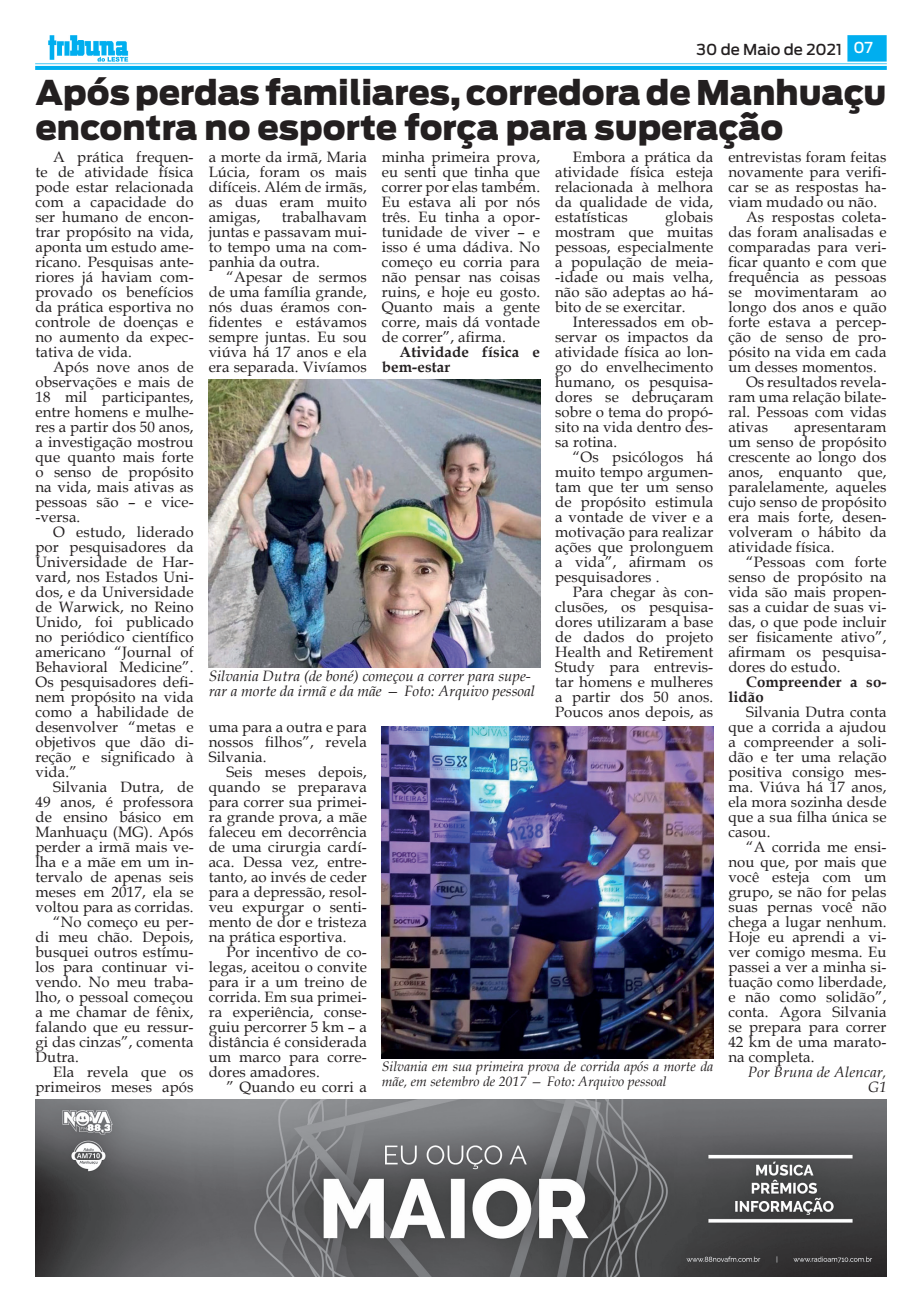
<style>
.page{position:relative;width:922px;height:1312px;background:#fff}
.page>*{position:absolute;margin:0;border:0;box-sizing:border-box;transform-origin:0 0}
.t1{font:900 33.75px/35px "Antenna";color:#231f20}
.t2{font:15px/15px "Book Antiqua";letter-spacing:.01em;color:#231f20;text-align:justify}
.t3{font:italic 15px/15px "Book Antiqua";color:#231f20;text-align:right}
.t4{font:700 15px/15px "Book Antiqua";letter-spacing:.01em;color:#231f20}
.t5{font:500 15px "Antenna";color:#231f20}
.t6{font:italic 13.75px/15px "Book Antiqua";color:#231f20}
.s1{color:#fff}
</style>
<div class="page">
<img style="left:35px;top:35px;width:851px;height:34px">
<img style="left:209px;top:379px;width:331px;height:288px">
<img style="left:382px;top:726px;width:331px;height:332px">
<img style="left:35px;top:1099px;width:851px;height:177px">
<p class="t5" style="left:696px;top:41px;width:178px">30 de Maio de 2021 <span class="s1">07</span></p>
<h1 class="t1" style="left:35px;top:75px;width:852px">Após perdas familiares, corredora de Manhuaçu encontra no esporte força para superação</h1>
<p class="t2" style="left:35px;top:149px;width:160px;text-indent:18px">A prática frequen&shy;te de atividade física pode estar relacionada com a capacidade do ser humano de encon&shy;trar propósito na vida, aponta um estudo ame&shy;ricano. Pesquisas ante&shy;riores já haviam com&shy;provado os benefícios da prática esportiva no controle de doenças e no aumento da expec&shy;tativa de vida.</p>
<p class="t2" style="left:35px;top:359px;width:160px;text-indent:18px">Após nove anos de observações e mais de 18 mil participantes, entre homens e mulhe&shy;res a partir dos 50 anos, a investigação mostrou que quanto mais forte o senso de propósito na vida, mais ativas as pessoas são – e vice--versa.</p>
<p class="t2" style="left:35px;top:524px;width:160px;text-indent:18px">O estudo, liderado por pesquisadores da Universidade de Har&shy;vard, nos Estados Uni&shy;dos, e da Universidade de Warwick, no Reino Unido, foi publicado no periódico científico americano “Journal of Behavioral Medicine”.<br>Os pesquisadores defi&shy;nem propósito na vida como a habilidade de desenvolver “metas e objetivos que dão di&shy;reção e significado à vida.”</p>
<p class="t2" style="left:53px;top:779px;width:142px">Silvania Dutra, de</p>
<p class="t2" style="left:35px;top:794px;width:160px">49 anos, é professora</p>
<p class="t2" style="left:35px;top:809px;width:160px">de ensino básico em</p>
<p class="t2" style="left:35px;top:824px;width:160px">Manhuaçu (MG). Após</p>
<p class="t2" style="left:35px;top:839px;width:160px">perder a irmã mais ve-</p>
<p class="t2" style="left:35px;top:854px;width:160px">lha e a mãe em um in-</p>
<p class="t2" style="left:35px;top:869px;width:160px">tervalo de apenas seis</p>
<p class="t2" style="left:35px;top:884px;width:160px">meses em 2017, ela se</p>
<p class="t2" style="left:35px;top:899px;width:160px">voltou para as corridas.</p>
<p class="t2" style="left:53px;top:914px;width:142px">“No começo eu per-</p>
<p class="t2" style="left:35px;top:929px;width:160px">di meu chão. Depois,</p>
<p class="t2" style="left:35px;top:944px;width:160px">busquei outros estímu-</p>
<p class="t2" style="left:35px;top:959px;width:160px">los para continuar vi-</p>
<p class="t2" style="left:35px;top:974px;width:160px">vendo. No meu traba-</p>
<p class="t2" style="left:35px;top:989px;width:160px">lho, o pessoal começou</p>
<p class="t2" style="left:35px;top:1004px;width:160px">a me chamar de fênix,</p>
<p class="t2" style="left:35px;top:1019px;width:160px">falando que eu ressur-</p>
<p class="t2" style="left:35px;top:1034px;width:160px">gi das cinzas”, comenta</p>
<p class="t2" style="left:35px;top:1049px;width:45px">Dutra.</p>
<p class="t2" style="left:53px;top:1064px;width:142px">Ela revela que os</p>
<p class="t2" style="left:35px;top:1079px;width:160px">primeiros meses após</p>
<p class="t2" style="left:209px;top:149px;width:160px">a morte da irmã, Maria Lúcia, foram os mais difíceis. Além de irmãs, as duas eram muito amigas,</p>
<p class="t2" style="left:382px;top:149px;width:160px">minha primeira prova, eu senti que tinha que correr por elas também.<br>Eu estava ali por nós três. Eu tinha a opor&shy;tunidade de viver – e isso é uma dádiva. No começo eu corria para não pensar nas coisas ruins, e hoje eu gosto.<br>Quanto mais a gente corre, mais dá vontade de correr”, afirma.</p>
<p class="t4" style="left:382px;top:344px;width:160px;text-indent:18px">Atividade física e bem-estar</p>
<p class="t2" style="left:555px;top:149px;width:160px;text-indent:18px">Embora a prática da atividade física esteja relacionada à melhora da qualidade de vida, estatísticas</p>
<p class="t2" style="left:728px;top:149px;width:160px">entrevistas foram feitas</p>
<p class="t2" style="left:728px;top:164px;width:160px">novamente para verifi-</p>
<p class="t2" style="left:728px;top:179px;width:160px">car se as respostas ha-</p>
<p class="t2" style="left:728px;top:194px;width:150px">viam mudado ou não.</p>
<p class="t2" style="left:745px;top:209px;width:142px">As respostas coleta-</p>
<p class="t2" style="left:728px;top:224px;width:160px">das foram analisadas e</p>
<p class="t2" style="left:728px;top:239px;width:160px">comparadas para veri-</p>
<p class="t2" style="left:728px;top:254px;width:160px">ficar quanto e com que</p>
<p class="t2" style="left:728px;top:269px;width:160px">frequência as pessoas</p>
<p class="t2" style="left:728px;top:284px;width:160px">se movimentaram ao</p>
<p class="t2" style="left:728px;top:299px;width:160px">longo dos anos e quão</p>
<p class="t2" style="left:728px;top:314px;width:160px">forte estava a percep-</p>
<p class="t2" style="left:728px;top:329px;width:160px">ção de senso de pro-</p>
<p class="t2" style="left:728px;top:344px;width:160px">pósito na vida em cada</p>
<p class="t2" style="left:728px;top:359px;width:150px">um desses momentos.</p>
<p class="t2" style="left:745px;top:374px;width:142px">Os resultados revela-</p>
<p class="t2" style="left:728px;top:389px;width:160px">ram uma relação bilate-</p>
<p class="t2" style="left:728px;top:404px;width:160px">ral. Pessoas com vidas</p>
<p class="t2" style="left:728px;top:419px;width:41px">ativas</p>
<p class="t2" style="left:209px;top:209px;width:160px;text-indent:73px">trabalhavam juntas e passavam mui&shy;to tempo uma na com&shy;panhia da outra.</p>
<p class="t2" style="left:209px;top:269px;width:160px;text-indent:18px">“Apesar de sermos de uma família grande, nós duas éramos con&shy;fidentes e estávamos sempre juntas. Eu sou viúva há 17 anos e ela era separada. Vivíamos</p>
<p class="t2" style="left:555px;top:209px;width:160px;text-indent:110px">globais mostram que muitas pessoas, especialmente a população de meia--idade ou mais velha, não são adeptas ao há&shy;bito de se exercitar.</p>
<p class="t2" style="left:555px;top:314px;width:160px;text-indent:18px">Interessados em ob&shy;servar os impactos da atividade física ao lon&shy;go do envelhecimento humano, os pesquisa&shy;dores se debruçaram sobre o tema do propó&shy;sito na vida dentro des&shy;sa rotina.</p>
<p class="t2" style="left:555px;top:449px;width:160px;text-indent:18px">“Os psicólogos há muito tempo argumen&shy;tam que ter um senso de propósito estimula a vontade de viver e a motivação para realizar ações que prolonguem a vida”, afirmam os pesquisadores .</p>
<p class="t2" style="left:555px;top:584px;width:160px;text-indent:18px">Para chegar às con&shy;clusões, os pesquisa&shy;dores utilizaram a base de dados do projeto Health and Retirement Study para entrevis&shy;tar homens e mulheres a partir dos 50 anos.<br>Poucos anos depois, as</p>
<p class="t2" style="left:728px;top:419px;width:160px;text-indent:66px">apresentaram um senso de propósito crescente ao longo dos anos, enquanto que, paralelamente, aqueles cujo senso de propósito era mais forte, desen&shy;volveram o hábito da atividade física.</p>
<p class="t2" style="left:728px;top:554px;width:160px;text-indent:18px">“Pessoas com forte senso de propósito na vida são mais propen&shy;sas a cuidar de suas vi&shy;das, o que pode incluir ser fisicamente ativo”, afirmam os pesquisa&shy;dores do estudo.</p>
<p class="t4" style="left:728px;top:674px;width:160px;text-indent:18px">Compreender a so&shy;lidão</p>
<p class="t2" style="left:728px;top:704px;width:160px;text-indent:18px">Silvania Dutra conta que a corrida a ajudou a compreender a soli&shy;dão e ter uma relação positiva consigo mes&shy;ma. Viúva há 17 anos, ela mora sozinha desde que a sua filha única se casou.</p>
<p class="t2" style="left:728px;top:839px;width:160px;text-indent:18px">“A corrida me ensi&shy;nou que, por mais que você esteja com um grupo, se não for pelas suas pernas você não chega a lugar nenhum.<br>Hoje eu aprendi a vi&shy;ver comigo mesma. Eu passei a ver a minha si&shy;tuação como liberdade, e não como solidão”, conta. Agora Silvania se prepara para correr 42 km de uma marato&shy;na completa.</p>
<p class="t3" style="left:747px;top:1063px;width:140px">Por Bruna de Alencar,<br>G1</p>
<p class="t3" style="left:209px;top:668px;width:328px;text-align:left">Silvania Dutra (de boné) começou a correr para supe&shy;rar a morte da irmã e da mãe — Foto: Arquivo pessoal</p>
<p class="t2" style="left:209px;top:719px;width:160px">uma para a outra e para nossos filhos”, revela Silvania.</p>
<p class="t2" style="left:209px;top:764px;width:160px;text-indent:18px">Seis meses depois, quando se preparava para correr sua primei&shy;ra grande prova, a mãe faleceu em decorrência de uma cirurgia cardí&shy;aca. Dessa vez, entre&shy;tanto, ao invés de ceder para a depressão, resol&shy;veu expurgar o senti&shy;mento de dor e tristeza na prática esportiva.</p>
<p class="t2" style="left:209px;top:944px;width:160px;text-indent:18px">Por incentivo de co&shy;legas, aceitou o convite para ir a um treino de corrida. Em sua primei&shy;ra experiência, conse&shy;guiu percorrer 5 km – a distância é considerada um marco para corre&shy;dores amadores.</p>
<p class="t2" style="left:226px;top:1079px;width:142px">” Quando eu corri a</p>
<p class="t6" style="left:382px;top:1058px;width:333px">Silvania em sua primeira prova de corrida após a morte da mãe, em setembro de 2017 — Foto: Arquivo pessoal</p>
</div>
